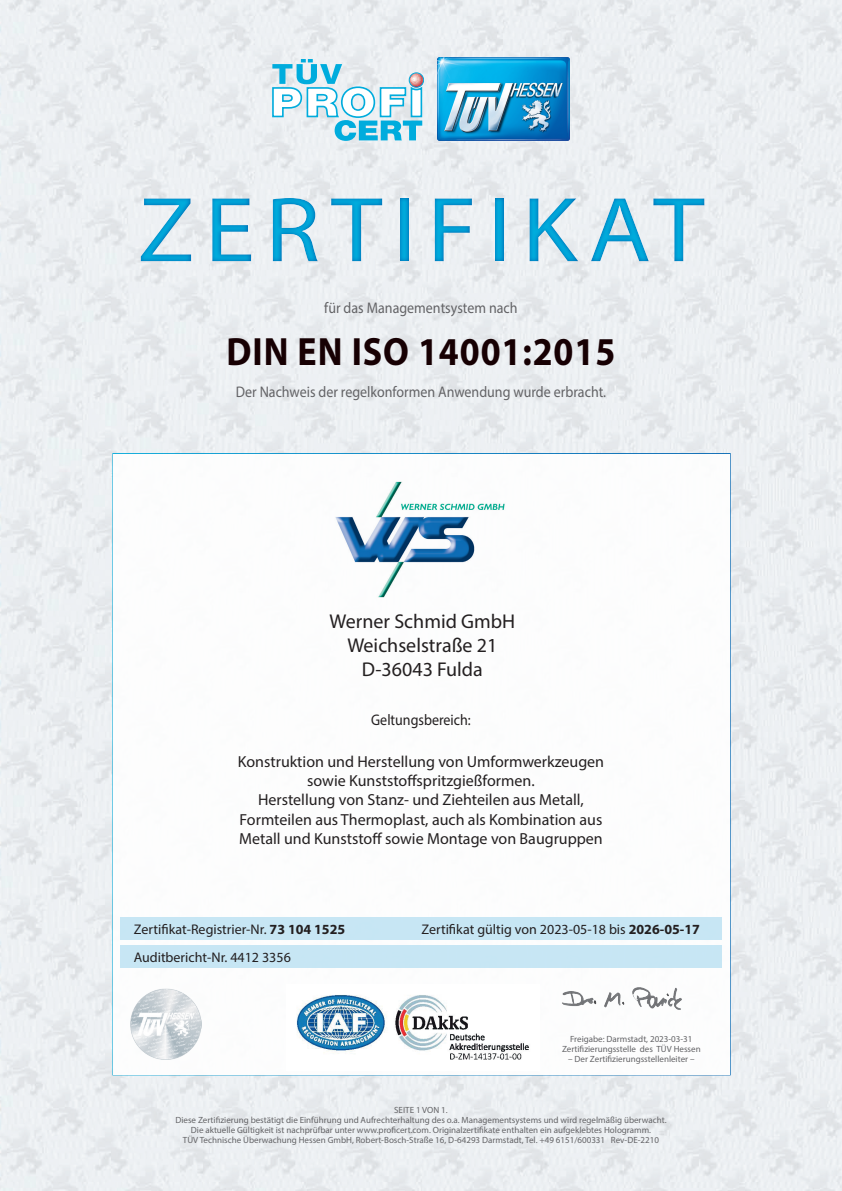
<style>
.page{position:relative;width:842px;height:1191px;background:#fff}
.page>*{position:absolute;margin:0;border:0;box-sizing:border-box;transform-origin:0 0}
.t1{font:93px "Myriad Pro";letter-spacing:.1em;color:#00acdd;scale:1.1 1}
.t2{font:700 39.6px "Myriad Pro";letter-spacing:.025em;color:#170003;scale:.91 1}
.t3{font:20px/24px "Myriad Pro";color:#231f20;text-align:center}
.t4{font:16px/19.2px "Myriad Pro";color:#231f20;text-align:center}
.t5{font:15.4px "Myriad Pro";color:#636366;scale:.91 1}
.t6{font:15.4px "Myriad Pro";color:#231f20;scale:.91 1}
.t7{font:14px/28.1px "Myriad Pro";color:#231f20}
.t8{font:9px/10px "Myriad Pro";color:#636366;text-align:center}
.s1{font-weight:700}
</style>
<div class="page">
<img style="left:0;top:0;width:842px;height:1191px">
<img style="left:437px;top:57px;width:132px;height:83px">
<svg style="left:272px;top:59px;width:152px;height:82px"></svg>
<div style="left:112px;top:453px;width:619px;height:622px;background:#fff;border:2px solid #fff"></div>
<div style="left:120px;top:945px;width:602px;height:23px;background:#c1e4f4"></div>
<div style="left:121px;top:917px;width:601px;height:22px;background:#c1e4f4"></div>
<img style="left:296px;top:995px;width:233px;height:65px">
<img style="left:744px;top:810px;width:77px;height:55px">
<img style="left:736px;top:724px;width:98px;height:40px">
<img style="left:735px;top:636px;width:95px;height:35px">
<img style="left:736px;top:549px;width:93px;height:35px">
<img style="left:737px;top:479px;width:91px;height:36px">
<img style="left:642px;top:1096px;width:99px;height:53px">
<img style="left:562px;top:987px;width:120px;height:23px">
<div style="left:0;top:172px;width:842px;height:114px;background:#006bb6;opacity:.75"></div>
<img style="left:130px;top:988px;width:71px;height:71px">
<img style="left:335px;top:481px;width:170px;height:117px">
<h1 class="t1" style="left:138px;top:173px;width:517px">ZERTIFIKAT</h1>
<h3 class="t5" style="left:324px;top:298px;width:214px">für das Managementsystem nach</h3>
<h2 class="t2" style="left:227px;top:326px;width:429px">DIN EN ISO 14001:2015</h2>
<h3 class="t5" style="left:236px;top:382px;width:408px">Der Nachweis der regelkonformen Anwendung wurde erbracht.</h3>
<h3 class="t3" style="left:329px;top:609px;width:187px">Werner Schmid GmbH<br>Weichselstraße 21<br>D-36043 Fulda</h3>
<h3 class="t6" style="left:371px;top:710px;width:111px">Geltungsbereich:</h3>
<p class="t4" style="left:238px;top:752px;width:368px">Konstruktion und Herstellung von Umformwerkzeugen sowie Kunststoffspritzgießformen.<br>Herstellung von Stanz- und Ziehteilen aus Metall, Formteilen aus Thermoplast, auch als Kombination aus Metall und Kunststoff sowie Montage von Baugruppen</p>
<h3 class="t7" style="left:134px;top:915px;width:213px">Zertifikat-Registrier-Nr. <span class="s1">73 104 1525<br></span>Auditbericht-Nr. 4412 3356</h3>
<h3 class="t7" style="left:422px;top:915px;width:280px">Zertifikat gültig von 2023-05-18 bis <span class="s1">2026-05-17</span></h3>
<p class="t8" style="left:562px;top:1034px;width:140px">Freigabe: Darmstadt, 2023-03-31<br>Zertifizierungsstelle des TÜV Hessen</p>
<p class="t8" style="left:568px;top:1054px;width:128px">– Der Zertifizierungsstellenleiter –</p>
<p class="t8" style="left:175px;top:1105px;width:493px">SEITE 1 VON 1.<br>Diese Zertifizierung bestätigt die Einführung und Aufrechterhaltung des o.a. Managementsystems und wird regelmäßig überwacht.<br>Die aktuelle Gültigkeit ist nachprüfbar unter www.proficert.com. Originalzertifikate enthalten ein aufgeklebtes Hologramm.<br>TÜV Technische Überwachung Hessen GmbH, Robert-Bosch-Straße 16, D-64293 Darmstadt, Tel. +49 6151/600331 Rev-DE-2210</p>
</div>
